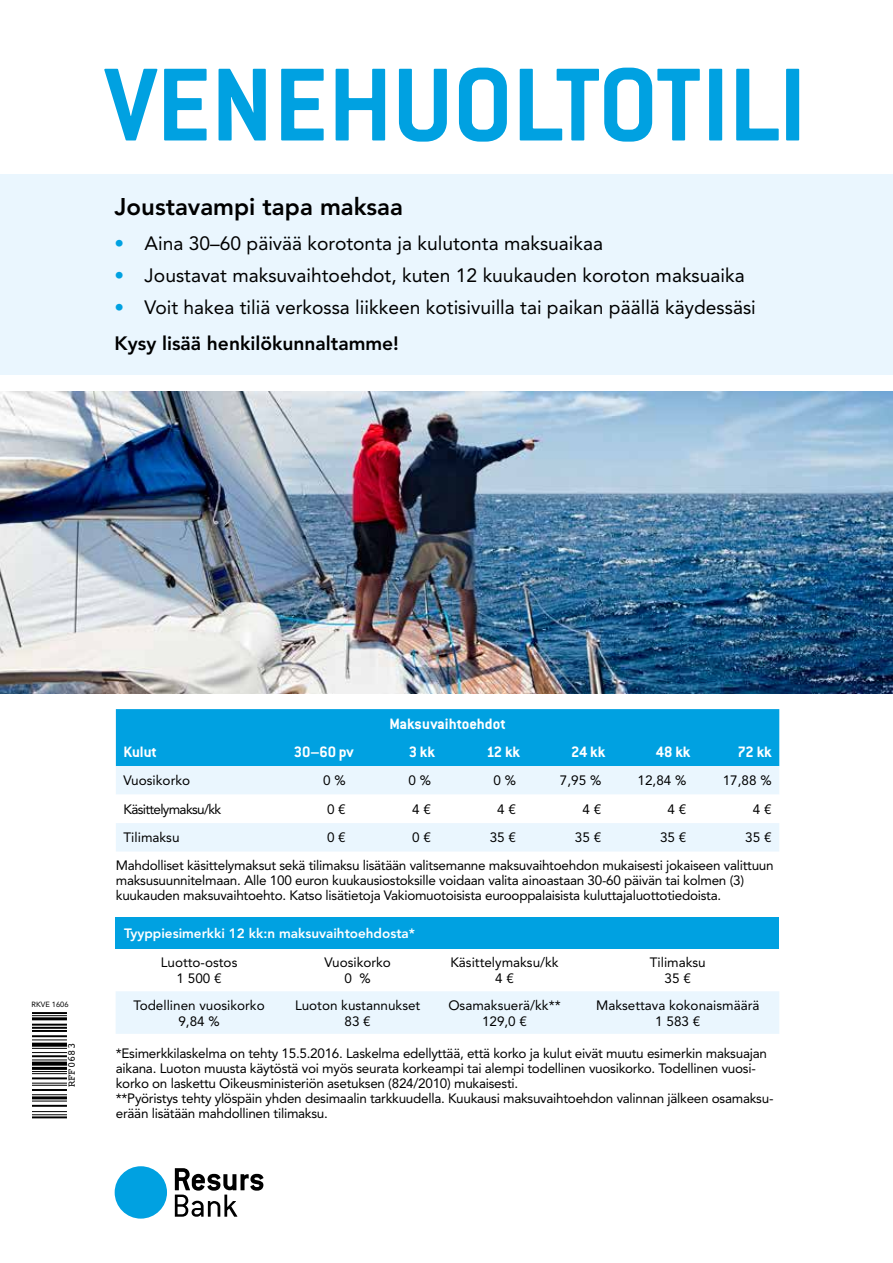
<style>
.page{position:relative;width:893px;height:1263px;background:#fff}
.page>*{position:absolute;margin:0;border:0;box-sizing:border-box;transform-origin:0 0}
.t1{font:700 113.85px "Conduit ITC";color:#00a1e1}
.t2{font:800 24px "Avenir LT Std";color:#000}
.t3{font:19.2px/36.3px "Avenir LT Std";color:#000}
.t4{font:700 16.5px "Conduit ITC";color:#fff}
.t5{font:13.5px/15px "Avenir LT Std";letter-spacing:-.02em;color:#000}
.t6{font:13.5px/16.2px "Avenir LT Std";color:#000;text-align:center}
.t7{font:800 13.5px "Avenir LT Std";color:#fff}
.t8{font:13.5px "Avenir LT Std";letter-spacing:-.05em;color:#000}
.t9{font:10.5px "Courier";color:#000}
.t10{font:7.5px "Avenir LT Std";color:#000}
.s1{color:#00a1e1}
.s2{font-weight:800}
</style>
<div class="page">
<div style="left:116px;top:917px;width:663px;height:32px;background:#00a1e1"></div>
<div style="left:116px;top:991px;width:663px;height:43px;background:#eaf6fe"></div>
<div style="left:115px;top:1166px;width:52px;height:52px;background:#00a1e1;border-radius:50%"></div>
<svg style="left:175px;top:1168px;width:88px;height:49px"></svg>
<img style="left:0;top:392px;width:893px;height:301px">
<div style="left:0;top:174px;width:893px;height:201px;background:#eaf6fe"></div>
<div style="left:116px;top:709px;width:663px;height:57px;background:#00a1e1"></div>
<div style="left:116px;top:766px;width:663px;height:85px;background:#eaf6fe"></div>
<svg style="left:116px;top:794px;width:663px;height:29px"></svg>
<hr style="left:33px;top:1116px;width:34px;height:2px;background:#000">
<hr style="left:33px;top:1114px;width:34px;height:1px;background:#000">
<hr style="left:33px;top:1111px;width:34px;height:1px;background:#000">
<hr style="left:33px;top:1105px;width:34px;height:2px;background:#000">
<hr style="left:33px;top:1100px;width:34px;height:1px;background:#000">
<hr style="left:33px;top:1096px;width:34px;height:3px;background:#000">
<hr style="left:33px;top:1094px;width:34px;height:1px;background:#000">
<hr style="left:33px;top:1089px;width:34px;height:2px;background:#000">
<hr style="left:33px;top:1085px;width:34px;height:1px;background:#000">
<hr style="left:33px;top:1083px;width:34px;height:1px;background:#000">
<hr style="left:33px;top:1077px;width:34px;height:2px;background:#000">
<hr style="left:33px;top:1073px;width:34px;height:1px;background:#000">
<hr style="left:33px;top:1071px;width:34px;height:1px;background:#000">
<hr style="left:33px;top:1067px;width:34px;height:3px;background:#000">
<div style="left:33px;top:1061px;width:34px;height:5px;background:#000"></div>
<hr style="left:33px;top:1059px;width:34px;height:1px;background:#000">
<hr style="left:33px;top:1055px;width:34px;height:2px;background:#000">
<hr style="left:33px;top:1052px;width:34px;height:1px;background:#000">
<hr style="left:33px;top:1048px;width:34px;height:1px;background:#000">
<svg style="left:33px;top:1043px;width:34px;height:4px"></svg>
<hr style="left:33px;top:1039px;width:34px;height:1px;background:#000">
<hr style="left:33px;top:1035px;width:34px;height:2px;background:#000">
<hr style="left:33px;top:1030px;width:34px;height:2px;background:#000">
<hr style="left:33px;top:1027px;width:34px;height:2px;background:#000">
<hr style="left:33px;top:1024px;width:34px;height:1px;background:#000">
<hr style="left:33px;top:1017px;width:34px;height:3px;background:#000">
<hr style="left:33px;top:1015px;width:34px;height:1px;background:#000">
<hr style="left:33px;top:1012px;width:34px;height:2px;background:#000">
<h1 class="t1" style="left:105px;top:36px;width:703px">VENEHUOLTOTILI</h1>
<h2 class="t2" style="left:115px;top:193px;width:290px">Joustavampi tapa maksaa</h2>
<h3 class="t3" style="left:115px;top:225px;width:490px"><span class="s1">•</span> Aina 30–60 päivää korotonta ja kulutonta maksuaikaa</h3>
<h3 class="t3" style="left:115px;top:257px;width:632px"><span class="s1">•</span> Joustavat maksuvaihtoehdot, kuten 12 kuukauden koroton maksuaika</h3>
<h3 class="t3" style="left:115px;top:289px;width:643px"><span class="s1">•</span> Voit hakea tiliä verkossa liikkeen kotisivuilla tai paikan päällä käydessäsi<br><span class="s2">Kysy lisää henkilökunnaltamme!</span></h3>
<p class="t10" style="left:32px;top:1000px;width:39px">RKVE 1606</p>
<p class="t9" style="left:63px;top:1087px;width:46px;rotate:-90deg">RFF0683</p>
<p class="t4" style="left:389px;top:713px;width:118px">Maksuvaihtoehdot</p>
<p class="t4" style="left:124px;top:742px;width:35px">Kulut</p>
<p class="t4" style="left:294px;top:742px;width:61px">30–60 pv</p>
<p class="t4" style="left:409px;top:742px;width:28px">3 kk</p>
<p class="t4" style="left:487px;top:742px;width:35px">12 kk</p>
<p class="t4" style="left:571px;top:742px;width:35px">24 kk</p>
<p class="t4" style="left:656px;top:742px;width:36px">48 kk</p>
<p class="t4" style="left:738px;top:742px;width:35px">72 kk</p>
<p class="t6" style="left:124px;top:773px;width:68px">Vuosikorko</p>
<p class="t5" style="left:323px;top:773px;width:24px">0 %</p>
<p class="t5" style="left:408px;top:773px;width:24px">0 %</p>
<p class="t5" style="left:494px;top:773px;width:24px">0 %</p>
<p class="t5" style="left:560px;top:773px;width:43px">7,95 %</p>
<p class="t5" style="left:638px;top:773px;width:50px">12,84 %</p>
<p class="t5" style="left:723px;top:773px;width:50px">17,88 %</p>
<p class="t8" style="left:124px;top:801px;width:99px">Käsittelymaksu/kk</p>
<p class="t5" style="left:327px;top:802px;width:20px">0 €</p>
<p class="t5" style="left:412px;top:802px;width:20px">4 €</p>
<p class="t5" style="left:497px;top:802px;width:20px">4 €</p>
<p class="t5" style="left:582px;top:802px;width:20px">4 €</p>
<p class="t5" style="left:668px;top:802px;width:20px">4 €</p>
<p class="t5" style="left:753px;top:802px;width:20px">4 €</p>
<p class="t6" style="left:123px;top:830px;width:58px">Tilimaksu</p>
<p class="t5" style="left:327px;top:830px;width:20px">0 €</p>
<p class="t5" style="left:412px;top:830px;width:20px">0 €</p>
<p class="t5" style="left:490px;top:830px;width:28px">35 €</p>
<p class="t5" style="left:575px;top:830px;width:28px">35 €</p>
<p class="t5" style="left:660px;top:830px;width:28px">35 €</p>
<p class="t5" style="left:116px;top:824px;width:659px;line-height:27.8px;text-align:right">35 €<br>Mahdolliset käsittelymaksut sekä tilimaksu lisätään valitsemanne maksuvaihtoehdon mukaisesti jokaiseen valittuun</p>
<p class="t5" style="left:116px;top:873px;width:630px">maksusuunnitelmaan. Alle 100 euron kuukausiostoksille voidaan valita ainoastaan 30-60 päivän tai kolmen (3) kuukauden maksuvaihtoehto. Katso lisätietoja Vakiomuotoisista eurooppalaisista kuluttajaluottotiedoista.</p>
<p class="t7" style="left:124px;top:925px;width:292px">Tyyppiesimerkki 12 kk:n maksuvaihtoehdosta*</p>
<p class="t6" style="left:161px;top:954px;width:78px">Luotto-ostos<br>1 500 €</p>
<p class="t6" style="left:324px;top:954px;width:68px">Vuosikorko<br>0 %</p>
<p class="t6" style="left:450px;top:954px;width:110px">Käsittelymaksu/kk<br>4 €</p>
<p class="t6" style="left:650px;top:954px;width:57px">Tilimaksu<br>35 €</p>
<p class="t6" style="left:133px;top:997px;width:133px">Todellinen vuosikorko<br>9,84 %</p>
<p class="t6" style="left:295px;top:997px;width:127px">Luoton kustannukset<br>83 €</p>
<p class="t6" style="left:448px;top:997px;width:114px">Osamaksuerä/kk**<br>129,0 €</p>
<p class="t6" style="left:596px;top:997px;width:165px">Maksettava kokonaismäärä<br>1 583 €</p>
<p class="t5" style="left:116px;top:1046px;width:659px">*Esimerkkilaskelma on tehty 15.5.2016. Laskelma edellyttää, että korko ja kulut eivät muutu esimerkin maksuajan aikana. Luoton muusta käytöstä voi myös seurata korkeampi tai alempi todellinen vuosikorko. Todellinen vuosi&shy;korko on laskettu Oikeusministeriön asetuksen (824/2010) mukaisesti.<br>**Pyöristys tehty ylöspäin yhden desimaalin tarkkuudella. Kuukausi maksuvaihtoehdon valinnan jälkeen osamaksu&shy;erään lisätään mahdollinen tilimaksu.</p>
</div>
